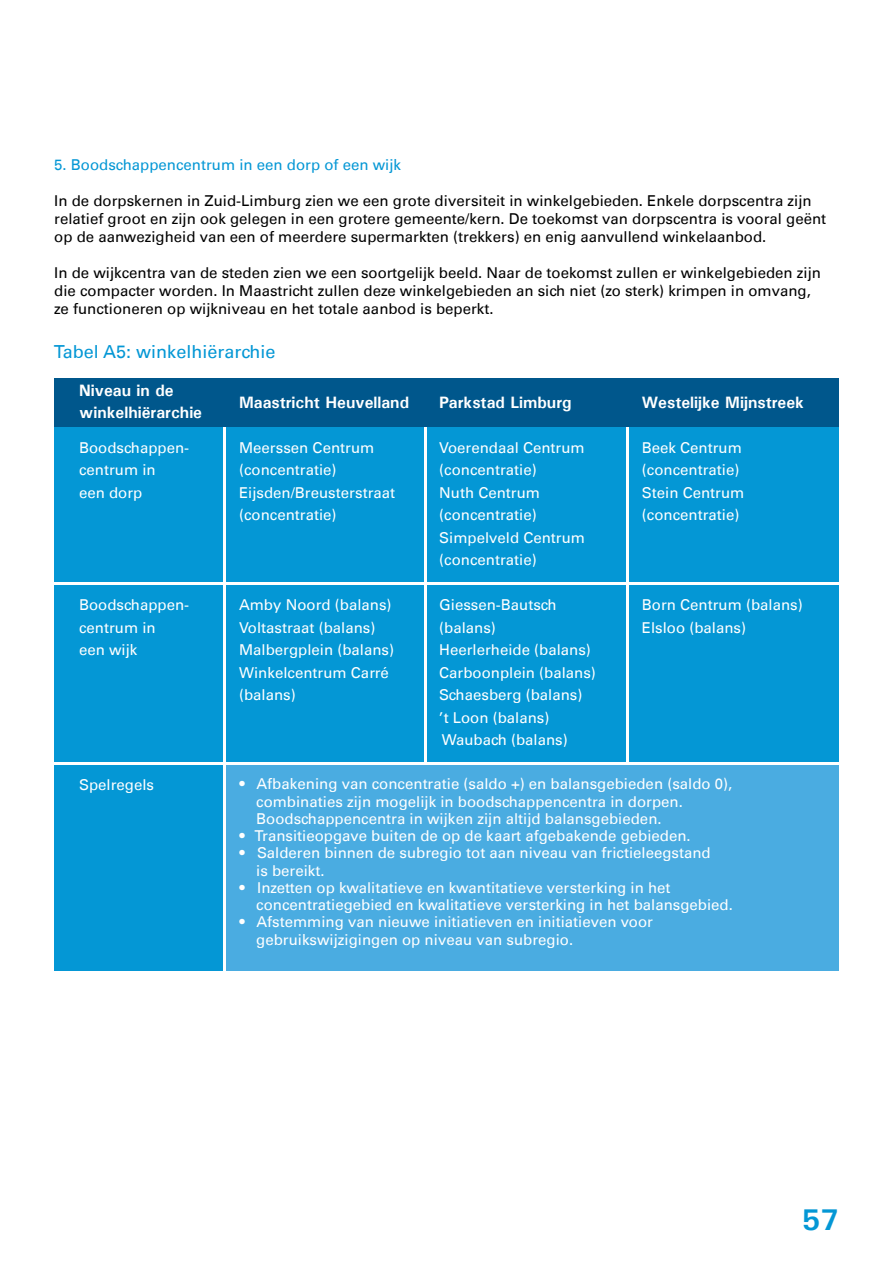
<style>
.page{position:relative;width:893px;height:1263px;background:#fff}
.page>*{position:absolute;margin:0;border:0;box-sizing:border-box;transform-origin:0 0}
.t1{font:700 30px "Univers";color:#0497d5}
.t2{font:18px "Univers LT Std";color:#0497d5}
.t3{font:700 16.5px/22.5px "Univers";color:#fff}
.t4{font:15px/22.5px "Univers LT Std";color:#fff}
.t5{font:15px/18px "Univers LT Std";color:#000}
.t6{font:15px "Univers LT Std";color:#0497d5}
.t7{font:700 9.6px "Univers";color:#fff}
</style>
<div class="page">
<div style="left:54px;top:402px;width:785px;height:569px;background:#0497d5"></div>
<div style="left:224px;top:763px;width:615px;height:208px;background:#4aace1"></div>
<hr style="left:54px;top:582px;width:785px;height:2px;background:#fff">
<hr style="left:54px;top:762px;width:785px;height:2px;background:#fff">
<hr style="left:425px;top:418px;width:2px;height:344px;background:#fff">
<hr style="left:224px;top:425px;width:2px;height:546px;background:#fff">
<hr style="left:626px;top:418px;width:2px;height:344px;background:#fff">
<div style="left:54px;top:378px;width:785px;height:49px;background:#00578c"></div>
<p class="t6" style="left:54px;top:156px;width:348px">5. Boodschappencentrum in een dorp of een wijk</p>
<p class="t5" style="left:54px;top:192px;width:773px">In de dorpskernen in Zuid-Limburg zien we een grote diversiteit in winkelgebieden. Enkele dorpscentra zijn relatief groot en zijn ook gelegen in een grotere gemeente/kern. De toekomst van dorpscentra is vooral geënt op de aanwezigheid van een of meerdere supermarkten (trekkers) en enig aanvullend winkelaanbod.</p>
<p class="t5" style="left:54px;top:264px;width:768px">In de wijkcentra van de steden zien we een soortgelijk beeld. Naar de toekomst zullen er winkelgebieden zijn die compacter worden. In Maastricht zullen deze winkelgebieden an sich niet (zo sterk) krimpen in omvang, ze functioneren op wijkniveau en het totale aanbod is beperkt.</p>
<p class="t2" style="left:54px;top:341px;width:223px">Tabel A5: winkelhiërarchie</p>
<p class="t7" style="left:79px;top:382px;width:57px">Niveau in de</p>
<p class="t7" style="left:79px;top:405px;width:76px">winkel-hiërarchie</p>
<p class="t3" style="left:79px;top:378px;width:125px">Niveau in de winkelhiërarchie</p>
<p class="t3" style="left:239px;top:390px;width:172px">Maastricht Heuvelland</p>
<p class="t4" style="left:239px;top:436px;width:158px">Meerssen Centrum (concentratie)<br>Eijsden/Breusterstraat (concentratie)</p>
<p class="t4" style="left:79px;top:436px;width:112px">Boodschappen&shy;centrum in<br>een dorp</p>
<p class="t4" style="left:79px;top:593px;width:112px">Boodschappen&shy;centrum in<br>een wijk</p>
<p class="t4" style="left:239px;top:593px;width:157px">Amby Noord (balans)<br>Voltastraat (balans)<br>Malbergplein (balans)<br>Winkelcentrum Carré (balans)</p>
<p class="t3" style="left:439px;top:390px;width:134px">Parkstad Limburg</p>
<p class="t4" style="left:439px;top:436px;width:147px">Voerendaal Centrum (concentratie)<br>Nuth Centrum (concentratie)<br>Simpelveld Centrum (concentratie)</p>
<p class="t4" style="left:439px;top:593px;width:158px">Giessen-Bautsch (balans)<br>Heerlerheide (balans)<br>Carboonplein (balans)<br>Schaesberg (balans)<br>’t Loon (balans)<br>Waubach (balans)</p>
<p class="t3" style="left:642px;top:390px;width:164px">Westelijke Mijnstreek</p>
<p class="t4" style="left:642px;top:436px;width:104px">Beek Centrum (concentratie)<br>Stein Centrum (concentratie)</p>
<p class="t4" style="left:642px;top:593px;width:162px">Born Centrum (balans)<br>Elsloo (balans)</p>
<p class="t4" style="left:79px;top:773px;width:77px">Spelregels</p>
<p class="t4" style="left:256px;top:775px;width:478px;line-height:17.2px;text-indent:-17px">• Afbakening van concentratie (saldo +) en balansgebieden (saldo 0), combinaties zijn mogelijk in boodschappencentra in dorpen.<br>Boodschappencentra in wijken zijn altijd balansgebieden.</p>
<p class="t4" style="left:239px;top:825px;width:453px">• Transitieopgave buiten de op de kaart afgebakende gebieden.</p>
<p class="t4" style="left:256px;top:844px;width:456px;line-height:17.2px;text-indent:-17px">• Salderen binnen de subregio tot aan niveau van frictieleegstand is bereikt.</p>
<p class="t4" style="left:256px;top:879px;width:478px;line-height:17.2px;text-indent:-17px">• Inzetten op kwalitatieve en kwantitatieve versterking in het concentratiegebied en kwalitatieve versterking in het balansgebied.</p>
<p class="t4" style="left:256px;top:913px;width:398px;line-height:17.2px;text-indent:-17px">• Afstemming van nieuwe initiatieven en initiatieven voor gebruikswijzigingen op niveau van subregio.</p>
<h1 class="t1" style="left:801px;top:1200px;width:39px">57</h1>
</div>
